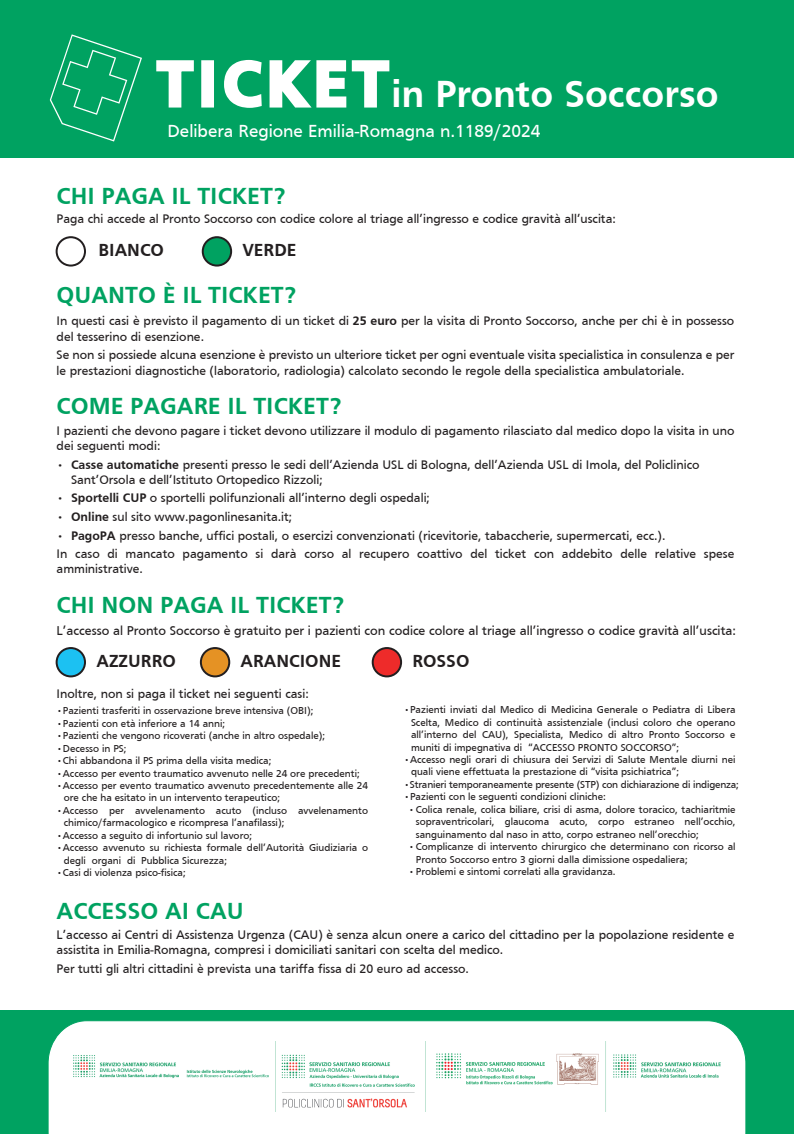
<style>
.page{position:relative;width:794px;height:1134px;background:#fff}
.page>*{position:absolute;margin:0;border:0;box-sizing:border-box;transform-origin:0 0}
.t1{font:700 38.96px "Frutiger";color:#fff}
.t2{font:700 24px "Frutiger";color:#00a261}
.t3{font:18.04px "Frutiger";color:#fff}
.t4{font:700 18px "Frutiger";color:#231f20}
.t5{font:13.2px "Frutiger";color:#231f20}
.t6{font:12.8px/15.4px "Frutiger";color:#231f20}
.t7{font:10.4px/12.5px "Frutiger";color:#231f20}
.s1{font-size:64.92px}
.s2{font-weight:700}
</style>
<div class="page">
<div style="left:0;top:0;width:794px;height:158px;background:#00a261"></div>
<div style="left:0;top:1010px;width:794px;height:124px;background:#00a261"></div>
<svg style="left:50px;top:34px;width:92px;height:108px"></svg>
<div style="left:48px;top:1020px;width:698px;height:114px;background:#fff"></div>
<img style="left:67px;top:1041px;width:660px;height:70px">
<svg style="left:156px;top:60px;width:38px;height:48px"></svg>
<div style="left:201px;top:60px;width:13px;height:48px;border:4px solid #fff"></div>
<svg style="left:224px;top:59px;width:166px;height:49px"></svg>
<div style="left:56px;top:236px;width:30px;height:31px;border:2px solid #231f20;border-radius:50%"></div>
<div style="left:203px;top:237px;width:28px;height:29px;background:#00a261;border-radius:50%"></div>
<div style="left:202px;top:236px;width:30px;height:31px;border:2px solid #231f20;border-radius:50%"></div>
<div style="left:57px;top:648px;width:28px;height:28px;background:#1cc1f2;border-radius:50%"></div>
<div style="left:56px;top:647px;width:30px;height:30px;border:2px solid #231f20;border-radius:50%"></div>
<div style="left:201px;top:648px;width:28px;height:28px;background:#e59224;border-radius:50%"></div>
<div style="left:200px;top:647px;width:30px;height:30px;border:2px solid #231f20;border-radius:50%"></div>
<div style="left:373px;top:648px;width:28px;height:28px;background:#ee2b2a;border-radius:50%"></div>
<div style="left:372px;top:647px;width:30px;height:30px;border:2px solid #231f20;border-radius:50%"></div>
<h1 class="t1" style="left:158px;top:72px;width:562px"><span class="s1">TICKET</span>in Pronto Soccorso</h1>
<h3 class="t3" style="left:167px;top:121px;width:374px">Delibera Regione Emilia-Romagna n.1189/2024</h3>
<h2 class="t2" style="left:57px;top:182px;width:230px">CHI PAGA IL TICKET?</h2>
<h3 class="t4" style="left:98px;top:239px;width:67px">BIANCO</h3>
<h3 class="t4" style="left:242px;top:239px;width:56px">VERDE</h3>
<p class="t6" style="left:57px;top:211px;width:561px">Paga chi accede al Pronto Soccorso con codice colore al triage all’ingresso e codice gravità all’uscita:</p>
<h2 class="t2" style="left:57px;top:281px;width:241px">QUANTO È IL TICKET?</h2>
<p class="t6" style="left:57px;top:313px;width:679px">In questi casi è previsto il pagamento di un ticket di <span class="s2">25 euro</span> per la visita di Pronto Soccorso, anche per chi è in possesso del tesserino di esenzione.</p>
<p class="t6" style="left:57px;top:347px;width:679px">Se non si possiede alcuna esenzione è previsto un ulteriore ticket per ogni eventuale visita specialistica in consulenza e per le prestazioni diagnostiche (laboratorio, radiologia) calcolato secondo le regole della specialistica ambulatoriale.</p>
<h2 class="t2" style="left:57px;top:392px;width:286px">COME PAGARE IL TICKET?</h2>
<p class="t6" style="left:57px;top:422px;width:679px">I pazienti che devono pagare i ticket devono utilizzare il modulo di pagamento rilasciato dal medico dopo la visita in uno dei seguenti modi:</p>
<p class="t6" style="left:71px;top:456px;width:630px;text-indent:-14px"><span class="s2">• Casse automatiche</span> presenti presso le sedi dell’Azienda USL di Bologna, dell’Azienda USL di Imola, del Policlinico<br>Sant’Orsola e dell’Istituto Ortopedico Rizzoli;</p>
<p class="t6" style="left:57px;top:490px;width:375px"><span class="s2">• Sportelli CUP</span> o sportelli polifunzionali all’interno degli ospedali;</p>
<p class="t6" style="left:57px;top:509px;width:237px"><span class="s2">• Online</span> sul sito www.pagonlinesanita.it;</p>
<p class="t6" style="left:57px;top:526px;width:679px;line-height:18.6px"><span class="s2">• PagoPA</span> presso banche, uffici postali, o esercizi convenzionati (ricevitorie, tabaccherie, supermercati, ecc.).<br>In caso di mancato pagamento si darà corso al recupero coattivo del ticket con addebito delle relative spese</p>
<p class="t6" style="left:57px;top:561px;width:88px">amministrative.</p>
<h2 class="t2" style="left:57px;top:592px;width:289px">CHI NON PAGA IL TICKET?</h2>
<p class="t5" style="left:57px;top:623px;width:681px">L’accesso al Pronto Soccorso è gratuito per i pazienti con codice colore al triage all’ingresso o codice gravità all’uscita:</p>
<h3 class="t4" style="left:96px;top:650px;width:81px">AZZURRO</h3>
<h3 class="t4" style="left:240px;top:650px;width:102px">ARANCIONE</h3>
<h3 class="t4" style="left:412px;top:650px;width:59px">ROSSO</h3>
<p class="t6" style="left:57px;top:686px;width:254px">Inoltre, non si paga il ticket nei seguenti casi:</p>
<p class="t7" style="left:57px;top:704px;width:258px">•Pazienti trasferiti in osservazione breve intensiva (OBI);</p>
<p class="t7" style="left:57px;top:717px;width:170px">•Pazienti con età inferiore a 14 anni;</p>
<p class="t7" style="left:57px;top:729px;width:270px">•Pazienti che vengono ricoverati (anche in altro ospedale);</p>
<p class="t7" style="left:57px;top:742px;width:71px">•Decesso in PS;</p>
<p class="t7" style="left:57px;top:754px;width:216px">•Chi abbandona il PS prima della visita medica;</p>
<p class="t7" style="left:57px;top:767px;width:305px">•Accesso per evento traumatico avvenuto nelle 24 ore precedenti;</p>
<p class="t7" style="left:64px;top:779px;width:306px;text-indent:-7px">•Accesso per evento traumatico avvenuto precedentemente alle 24 ore che ha esitato in un intervento terapeutico;</p>
<p class="t7" style="left:64px;top:804px;width:306px;text-indent:-7px">•Accesso per avvelenamento acuto (incluso avvelenamento chimico/farmacologico e ricompresa l’anafilassi);</p>
<p class="t7" style="left:57px;top:829px;width:197px">•Accesso a seguito di infortunio sul lavoro;</p>
<p class="t7" style="left:64px;top:841px;width:306px;text-indent:-7px">•Accesso avvenuto su richiesta formale dell’Autorità Giudiziaria o degli organi di Pubblica Sicurezza;</p>
<p class="t7" style="left:57px;top:866px;width:131px">•Casi di violenza psico-fisica;</p>
<p class="t7" style="left:411px;top:703px;width:326px;text-align:justify;text-indent:-7px">•Pazienti inviati dal Medico di Medicina Generale o Pediatra di Libera Scelta, Medico di continuità assistenziale (inclusi coloro che operano all’interno del CAU), Specialista, Medico di altro Pronto Soccorso e muniti di impegnativa di “ACCESSO PRONTO SOCCORSO”;</p>
<p class="t7" style="left:411px;top:753px;width:326px;text-indent:-7px">•Accesso negli orari di chiusura dei Servizi di Salute Mentale diurni nei quali viene effettuata la prestazione di “visita psichiatrica”;</p>
<p class="t7" style="left:404px;top:778px;width:337px">•Stranieri temporaneamente presente (STP) con dichiarazione di indigenza;</p>
<p class="t7" style="left:404px;top:791px;width:204px">•Pazienti con le seguenti condizioni cliniche:</p>
<p class="t7" style="left:416px;top:803px;width:321px;text-align:justify;text-indent:-7px">•Colica renale, colica biliare, crisi di asma, dolore toracico, tachiaritmie sopraventricolari, glaucoma acuto, corpo estraneo nell’occhio, sanguinamento dal naso in atto, corpo estraneo nell’orecchio;</p>
<p class="t7" style="left:416px;top:840px;width:321px;text-indent:-7px">•Complicanze di intervento chirurgico che determinano con ricorso al<br>Pronto Soccorso entro 3 giorni dalla dimissione ospedaliera;</p>
<p class="t7" style="left:408px;top:865px;width:208px">•Problemi e sintomi correlati alla gravidanza.</p>
<h2 class="t2" style="left:57px;top:897px;width:188px">ACCESSO AI CAU</h2>
<p class="t6" style="left:57px;top:927px;width:679px">L’accesso ai Centri di Assistenza Urgenza (CAU) è senza alcun onere a carico del cittadino per la popolazione residente e assistita in Emilia-Romagna, compresi i domiciliati sanitari con scelta del medico.</p>
<p class="t6" style="left:57px;top:960px;width:414px">Per tutti gli altri cittadini è prevista una tariffa fissa di 20 euro ad accesso.</p>
</div>
